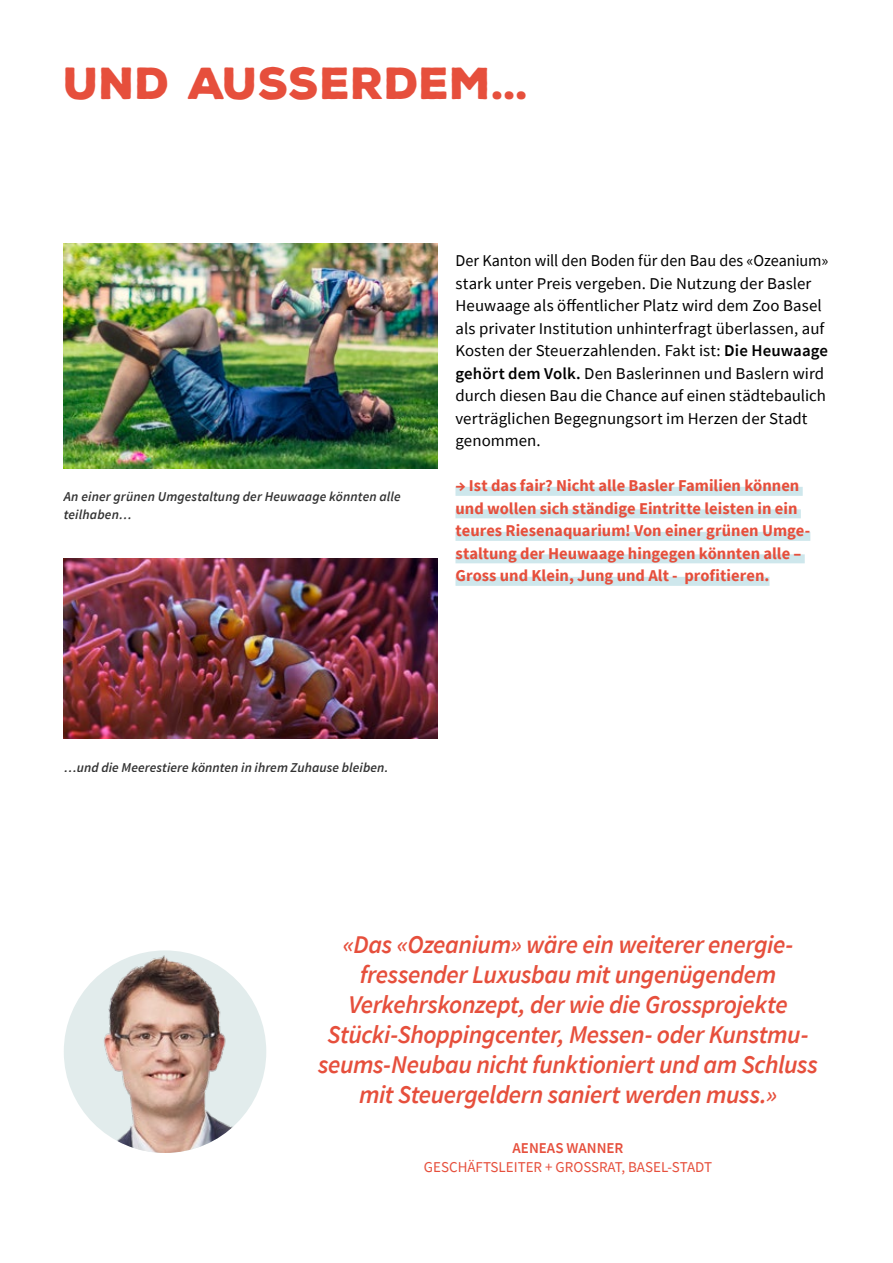
<style>
.page{position:relative;width:893px;height:1263px;background:#fff}
.page>*{position:absolute;margin:0;border:0;box-sizing:border-box;transform-origin:0 0}
.t1{font:900 43.5px "Nexa Rust Sans";letter-spacing:.01em;color:#e64f3c}
.t2{font:italic 600 25.5px/30px "Source Sans Pro";letter-spacing:-.015em;color:#e64f3c;text-align:center}
.t3{font:16.5px/22.5px "Source Sans Pro";color:#000}
.t4{font:700 16.5px/22.5px "Source Sans Pro";color:#e64f3c}
.t5{font:15px "Source Sans Pro";color:#e64f3c}
.t6{font:600 15px "Source Sans Pro";color:#e64f3c}
.t7{font:italic 600 13.5px/18px "Source Sans Pro";letter-spacing:.01em;color:#000}
.s1{font-weight:600}
</style>
<div class="page">
<div style="left:455px;top:487px;width:348px;height:9px;background:#cee7ec"></div>
<div style="left:455px;top:509px;width:346px;height:9px;background:#cee7ec"></div>
<div style="left:455px;top:532px;width:355px;height:9px;background:#cee7ec"></div>
<div style="left:455px;top:554px;width:350px;height:9px;background:#cee7ec"></div>
<div style="left:455px;top:577px;width:314px;height:9px;background:#cee7ec"></div>
<img style="left:64px;top:244px;width:373px;height:225px">
<img style="left:64px;top:559px;width:373px;height:180px">
<img style="left:64px;top:950px;width:202px;height:203px;border-radius:101px">
<h1 class="t1" style="left:64px;top:53px;width:466px">UND AUSSERDEM…</h1>
<p class="t7" style="left:64px;top:488px;width:339px">An einer grünen Umgestaltung der Heuwaage könnten alle teilhaben…</p>
<p class="t3" style="left:455px;top:249px;width:374px">Der Kanton will den Boden für den Bau des «Ozeanium» stark unter Preis vergeben. Die Nutzung der Basler Heuwaage als öffentlicher Platz wird dem Zoo Basel als privater Institution unhinterfragt überlassen, auf Kosten der Steuerzahlenden. Fakt ist: <span class="s1">Die Heuwaage gehört dem Volk.</span> Den Baslerinnen und Baslern wird durch diesen Bau die Chance auf einen städtebaulich verträglichen Begegnungsort im Herzen der Stadt genommen.</p>
<p class="t4" style="left:455px;top:474px;width:356px">→ Ist das fair? Nicht alle Basler Familien können und wollen sich ständige Eintritte leisten in ein teures Riesenaquarium! Von einer grünen Umge&shy;staltung der Heuwaage hingegen könnten alle – Gross und Klein, Jung und Alt - profitieren.</p>
<p class="t7" style="left:64px;top:758px;width:326px">…und die Meerestiere könnten in ihrem Zuhause bleiben.</p>
<p class="t2" style="left:318px;top:929px;width:501px">«Das «Ozeanium» wäre ein weiterer energie&shy;fressender Luxusbau mit ungenügendem Verkehrskonzept, der wie die Grossprojekte Stücki-Shoppingcenter, Messen- oder Kunstmu&shy;seums-Neubau nicht funktioniert und am Schluss mit Steuergeldern saniert werden muss.»</p>
<p class="t6" style="left:513px;top:1138px;width:112px">AENEAS WANNER</p>
<p class="t5" style="left:424px;top:1158px;width:290px">GESCHÄFTSLEITER + GROSSRAT, BASEL-STADT</p>
</div>
